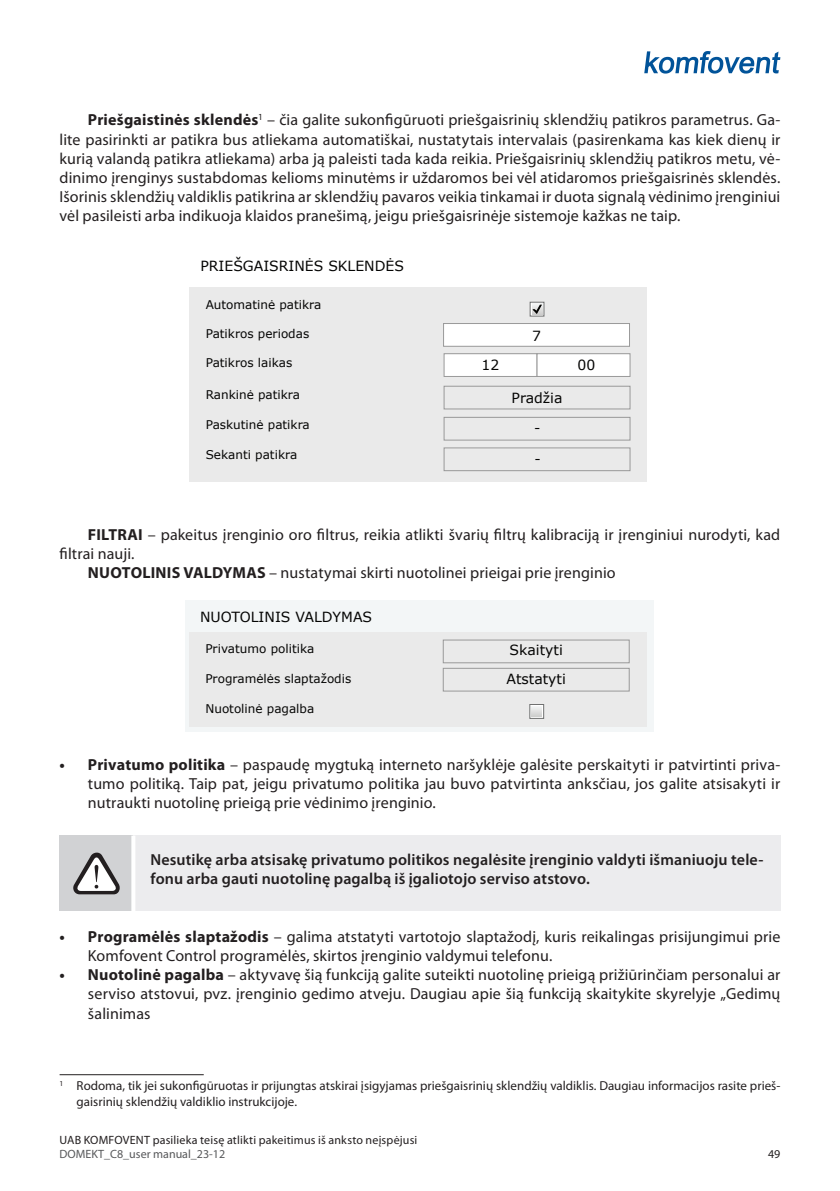
<style>
.page{position:relative;width:840px;height:1191px;background:#fff}
.page>*{position:absolute;margin:0;border:0;box-sizing:border-box;transform-origin:0 0}
.t1{font:16px/19.2px "Myriad Pro";letter-spacing:.005em;color:#231f20;text-align:justify}
.t2{font:600 16px/19.2px "Myriad Pro";letter-spacing:.01em;color:#231f20}
.t3{font:14px/30.2px "Verdana";color:#050504;text-align:center}
.t4{font:13px/15.6px "Myriad Pro";color:#231f20}
.t5{font:12px "Verdana";color:#050504}
.t6{font:12px "Myriad Pro";letter-spacing:.015em;color:#231f20}
.t7{font:12px "Myriad Pro";color:#57585a}
.s1{font-weight:700}
</style>
<div class="page">
<svg style="left:644px;top:51px;width:136px;height:23px"></svg>
<div style="left:189px;top:287px;width:458px;height:194px;background:#eaeaea"></div>
<div style="left:443px;top:447px;width:187px;height:24px;border:1px solid #999"></div>
<div style="left:444px;top:354px;width:92px;height:22px;background:#fff"></div>
<div style="left:443px;top:353px;width:94px;height:24px;border:1px solid #999"></div>
<div style="left:443px;top:386px;width:187px;height:23px;border:1px solid #999"></div>
<div style="left:443px;top:417px;width:187px;height:23px;border:1px solid #999"></div>
<div style="left:529px;top:302px;width:15px;height:14px;border:1px solid #707171"></div>
<svg style="left:531px;top:304px;width:11px;height:11px"></svg>
<div style="left:443px;top:323px;width:186px;height:23px;background:#fff"></div>
<div style="left:443px;top:323px;width:186px;height:24px;border:1px solid #999"></div>
<div style="left:536px;top:354px;width:93px;height:22px;background:#fff"></div>
<div style="left:536px;top:353px;width:94px;height:24px;border:1px solid #999"></div>
<div style="left:185px;top:600px;width:469px;height:131px;background:#f3f6f7"></div>
<div style="left:189px;top:632px;width:457px;height:95px;background:#eaeaea"></div>
<svg style="left:531px;top:706px;width:11px;height:11px"></svg>
<div style="left:529px;top:704px;width:15px;height:15px;border:1px solid #707171"></div>
<svg style="left:531px;top:706px;width:10px;height:10px"></svg>
<div style="left:442px;top:668px;width:187px;height:23px;border:1px solid #999"></div>
<div style="left:442px;top:639px;width:187px;height:24px;border:1px solid #999"></div>
<div style="left:60px;top:835px;width:73px;height:76px;background:#d1d2d4"></div>
<div style="left:133px;top:835px;width:647px;height:76px;background:#ececee"></div>
<svg style="left:131px;top:835px;width:4px;height:76px"></svg>
<svg style="left:73px;top:852px;width:47px;height:42px"></svg>
<hr style="left:60px;top:1074px;width:144px;height:1px;background:#231f20">
<p class="t1" style="left:60px;top:110px;width:722px;text-indent:28px"><span class="s1">Priešgaistinės sklendės</span><sup>1</sup> – čia galite sukonfigūruoti priešgaisrinių sklendžių patikros parametrus. Ga&shy;lite pasirinkti ar patikra bus atliekama automatiškai, nustatytais intervalais (pasirenkama kas kiek dienų ir kurią valandą patikra atliekama) arba ją paleisti tada kada reikia. Priešgaisrinių sklendžių patikros metu, vė&shy;dinimo įrenginys sustabdomas kelioms minutėms ir uždaromos bei vėl atidaromos priešgaisrinės sklendės.<br>Išorinis sklendžių valdiklis patikrina ar sklendžių pavaros veikia tinkamai ir duota signalą vėdinimo įrenginiui vėl pasileisti arba indikuoja klaidos pranešimą, jeigu priešgaisrinėje sistemoje kažkas ne taip.</p>
<p class="t3" style="left:200px;top:251px;width:205px">PRIEŠGAISRINĖS SKLENDĖS</p>
<p class="t5" style="left:205px;top:296px;width:117px">Automatinė patikra</p>
<p class="t5" style="left:205px;top:325px;width:105px">Patikros periodas</p>
<p class="t5" style="left:205px;top:354px;width:88px">Patikros laikas</p>
<p class="t3" style="left:481px;top:350px;width:19px">12</p>
<p class="t3" style="left:531px;top:320px;width:10px">7</p>
<p class="t5" style="left:205px;top:386px;width:96px">Rankinė patikra</p>
<p class="t3" style="left:511px;top:383px;width:52px">Pradžia -<br>-</p>
<p class="t5" style="left:205px;top:416px;width:106px">Paskutinė patikra</p>
<p class="t5" style="left:205px;top:446px;width:93px">Sekanti patikra</p>
<p class="t3" style="left:577px;top:350px;width:19px">00</p>
<p class="t1" style="left:88px;top:524px;width:693px"><span class="s1">FILTRAI</span> – pakeitus įrenginio oro filtrus, reikia atlikti švarių filtrų kalibraciją ir įrenginiui nurodyti, kad</p>
<p class="t1" style="left:60px;top:543px;width:76px">filtrai nauji.</p>
<p class="t1" style="left:88px;top:563px;width:529px"><span class="s1">NUOTOLINIS VALDYMAS</span> – nustatymai skirti nuotolinei prieigai prie įrenginio</p>
<p class="t3" style="left:200px;top:602px;width:173px">NUOTOLINIS VALDYMAS</p>
<p class="t5" style="left:205px;top:640px;width:110px">Privatumo politika</p>
<p class="t5" style="left:205px;top:670px;width:147px">Programėlės slaptažodis</p>
<p class="t5" style="left:205px;top:701px;width:110px">Nuotolinė pagalba</p>
<p class="t3" style="left:509px;top:635px;width:55px">Skaityti</p>
<p class="t3" style="left:506px;top:663px;width:61px">Atstatyti</p>
<p class="t1" style="left:88px;top:754px;width:693px;text-indent:-28px"><span class="s1">• Privatumo politika</span> – paspaudę mygtuką interneto naršyklėje galėsite perskaityti ir patvirtinti priva&shy;tumo politiką. Taip pat, jeigu privatumo politika jau buvo patvirtinta anksčiau, jos galite atsisakyti ir nutraukti nuotolinę prieigą prie vėdinimo įrenginio.</p>
<p class="t2" style="left:150px;top:849px;width:614px">Nesutikę arba atsisakę privatumo politikos negalėsite įrenginio valdyti išmaniuoju tele&shy;fonu arba gauti nuotolinę pagalbą iš įgaliotojo serviso atstovo.</p>
<p class="t1" style="left:88px;top:926px;width:693px;text-indent:-28px"><span class="s1">• Programėlės slaptažodis</span> – galima atstatyti vartotojo slaptažodį, kuris reikalingas prisijungimui prie<br>Komfovent Control programėlės, skirtos įrenginio valdymui telefonu.</p>
<p class="t1" style="left:88px;top:965px;width:693px;text-indent:-28px"><span class="s1">• Nuotolinė pagalba</span> – aktyvavę šią funkciją galite suteikti nuotolinę prieigą prižiūrinčiam personalui ar serviso atstovui, pvz. įrenginio gedimo atveju. Daugiau apie šią funkciją skaitykite skyrelyje „Gedimų šalinimas</p>
<p class="t4" style="left:77px;top:1078px;width:705px;text-indent:-17px"><sup>1</sup> Rodoma, tik jei sukonfigūruotas ir prijungtas atskirai įsigyjamas priešgaisrinių sklendžių valdiklis. Daugiau informacijos rasite prieš&shy;gaisrinių sklendžių valdiklio instrukcijoje.</p>
<p class="t6" style="left:60px;top:1132px;width:359px">UAB KOMFOVENT pasilieka teisę atlikti pakeitimus iš anksto neįspėjusi</p>
<p class="t7" style="left:60px;top:1146px;width:167px">DOMEKT_C8_user manual_23-12</p>
<p class="t6" style="left:767px;top:1146px;width:14px">49</p>
</div>
